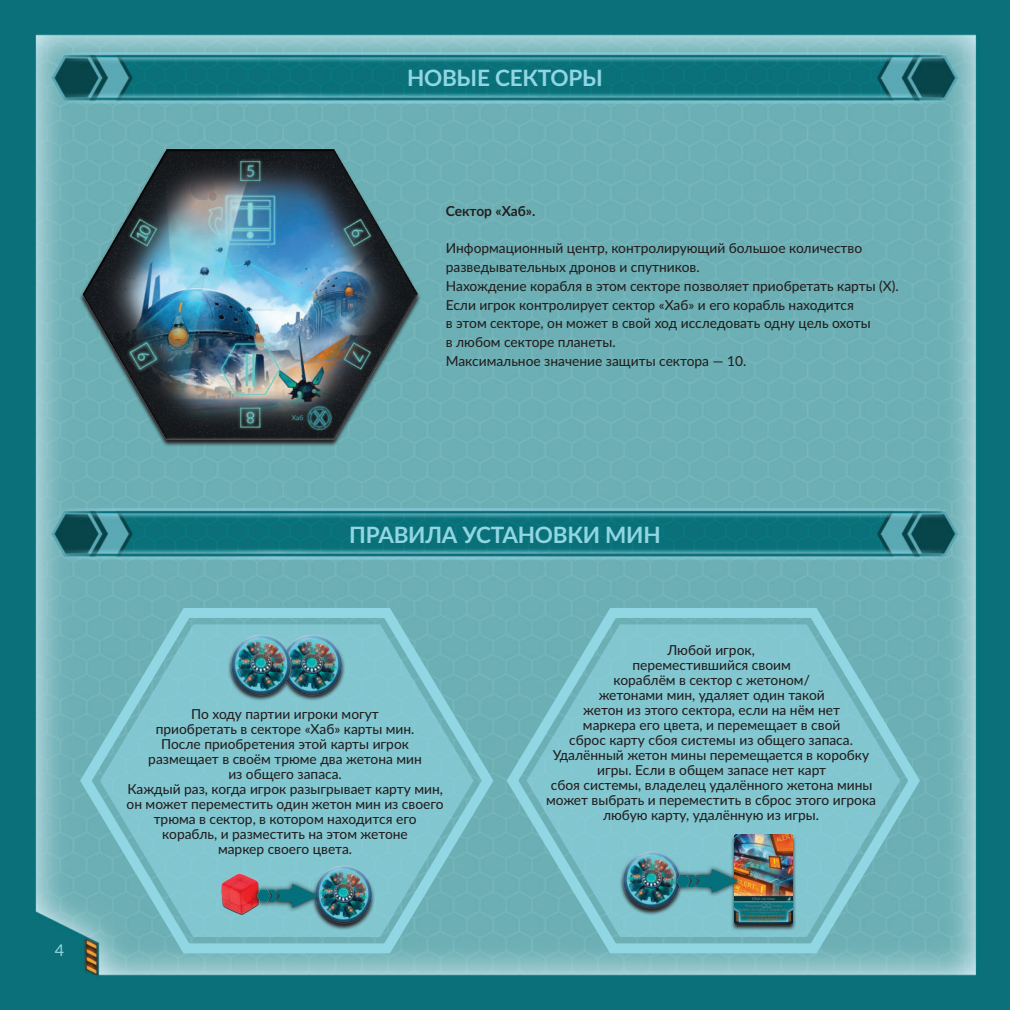
<style>
.page{position:relative;width:1010px;height:1010px;background:#fff}
.page>*{position:absolute;margin:0;border:0;box-sizing:border-box;transform-origin:0 0}
.t1{font:700 22.5px "Lato";letter-spacing:-.01em;color:#91d6e3}
.t2{font:16.25px "Lato";color:#91d6e3}
.t3{font:500 13.75px/15px "Lato";color:#231f20;text-align:center}
.t4{font:700 13.75px "Lato";color:#231f20}
</style>
<div class="page">
<img style="left:0;top:0;width:1010px;height:1010px">
<img style="left:51px;top:52px;width:907px;height:51px">
<img style="left:51px;top:508px;width:907px;height:51px">
<svg style="left:79px;top:149px;width:342px;height:297px;background:#5d9296"></svg>
<img style="left:82px;top:150px;width:336px;height:289px">
<svg style="left:72px;top:599px;width:427px;height:363px;background:#7bbec6"></svg>
<svg style="left:499px;top:599px;width:429px;height:363px;background:#7bbec7"></svg>
<svg style="left:294px;top:636px;width:51px;height:65px"></svg>
<img style="left:291px;top:634px;width:52px;height:61px">
<svg style="left:228px;top:636px;width:66px;height:65px"></svg>
<img style="left:230px;top:634px;width:61px;height:61px">
<svg style="left:311px;top:866px;width:64px;height:64px"></svg>
<img style="left:314px;top:865px;width:59px;height:59px">
<img style="left:219px;top:874px;width:42px;height:41px">
<svg style="left:252px;top:879px;width:71px;height:34px"></svg>
<svg style="left:257px;top:884px;width:62px;height:24px"></svg>
<svg style="left:620px;top:851px;width:63px;height:64px"></svg>
<img style="left:622px;top:850px;width:59px;height:59px">
<svg style="left:731px;top:835px;width:65px;height:96px"></svg>
<img style="left:734px;top:835px;width:58px;height:88px">
<svg style="left:671px;top:864px;width:71px;height:34px"></svg>
<svg style="left:676px;top:869px;width:62px;height:24px"></svg>
<p class="t2" style="left:55px;top:940px;width:11px">4</p>
<h1 class="t1" style="left:407px;top:61px;width:197px">НОВЫЕ СЕКТОРЫ</h1>
<p class="t4" style="left:446px;top:201px;width:91px">Сектор «Хаб».</p>
<p class="t3" style="left:446px;top:238px;width:454px;line-height:18.8px;text-align:left">Информационный центр, контролирующий большое количество разведывательных дронов и спутников.<br>Нахождение корабля в этом секторе позволяет приобретать карты (Х).<br>Если игрок контролирует сектор «Хаб» и его корабль находится<br>в этом секторе, он может в свой ход исследовать одну цель охоты<br>в любом секторе планеты.<br>Максимальное значение защиты сектора — 10.</p>
<h1 class="t1" style="left:349px;top:518px;width:313px">ПРАВИЛА УСТАНОВКИ МИН</h1>
<p class="t3" style="left:127px;top:705px;width:318px">По ходу партии игроки могут<br>приобретать в секторе «Хаб» карты мин.<br>После приобретения этой карты игрок размещает в своём трюме два жетона мин<br>из общего запаса.<br>Каждый раз, когда игрок разыгрывает карту мин, он может переместить один жетон мин из своего трюма в сектор, в котором находится его корабль, и разместить на этом жетоне<br>маркер своего цвета.</p>
<p class="t3" style="left:546px;top:642px;width:332px">Любой игрок,<br>переместившийся своим<br>кораблём в сектор с жетоном/<br>жетонами мин, удаляет один такой<br>жетон из этого сектора, если на нём нет<br>маркера его цвета, и перемещает в свой<br>сброс карту сбоя системы из общего запаса.<br>Удалённый жетон мины перемещается в коробку игры. Если в общем запасе нет карт<br>сбоя системы, владелец удалённого жетона мины может выбрать и переместить в сброс этого игрока любую карту, удалённую из игры.</p>
</div>
